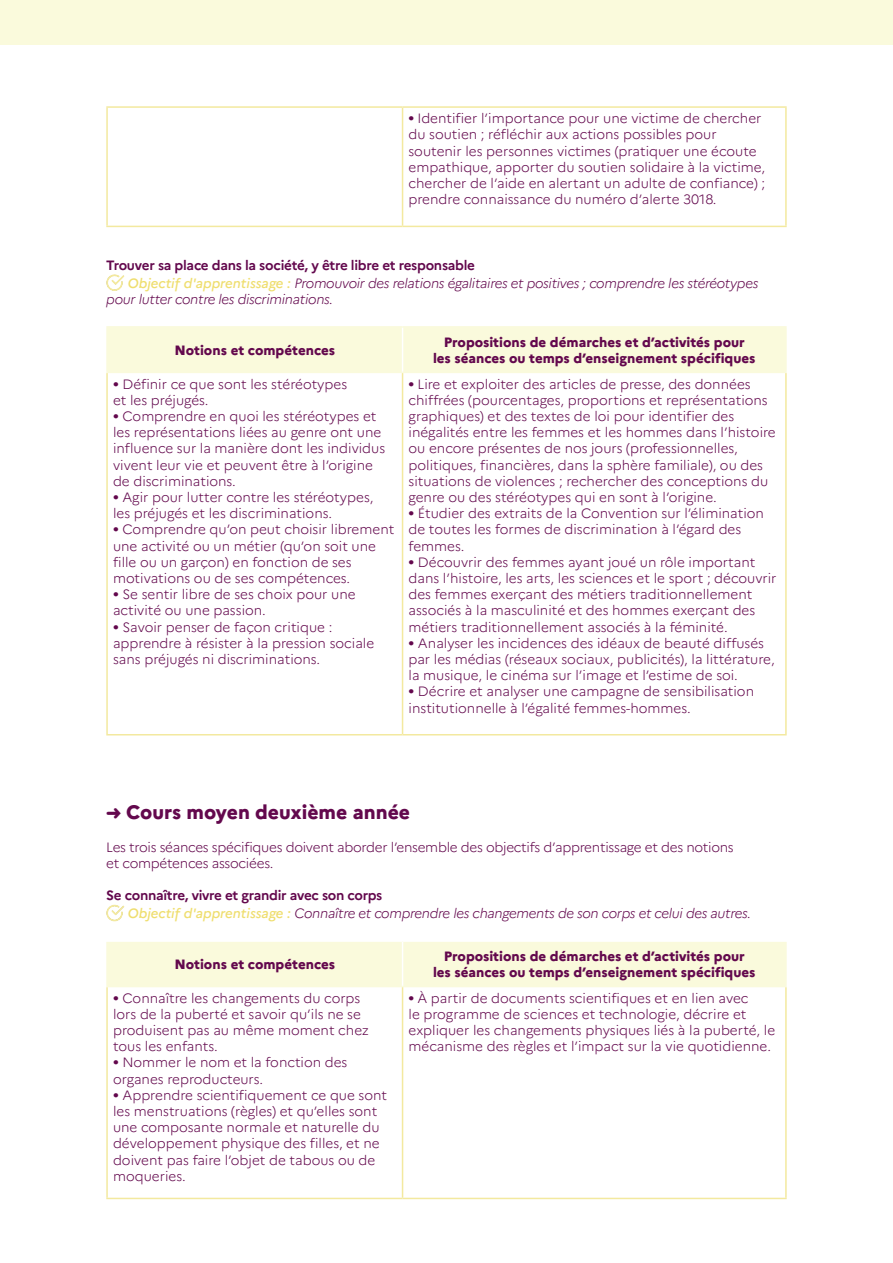
<style>
.page{position:relative;width:893px;height:1263px;background:#fff}
.page>*{position:absolute;margin:0;border:0;box-sizing:border-box;transform-origin:0 0}
.t1{font:800 19.5px "Marianne";color:#63084d}
.t2{font:300 13.5px/16.2px "Marianne";color:#63084d}
.t3{font:italic 300 13.5px/18px "Marianne";letter-spacing:-.02em;color:#63084d}
.t4{font:800 13.5px/16.2px "Marianne";color:#63084d;text-align:center}
.t5{font:300 13.5px/16.2px "Marianne";letter-spacing:-.02em;color:#63084d}
.s1{font-weight:700}
.s2{font-weight:700;font-style:normal}
.s3{font-weight:500;color:#efde6f}
</style>
<div class="page">
<div style="left:0;top:0;width:893px;height:45px;background:#fafadc"></div>
<svg style="left:108px;top:108px;width:677px;height:118px"></svg>
<hr style="left:106px;top:106px;width:297px;height:2px;background:#f3e99f">
<hr style="left:106px;top:108px;width:2px;height:118px;background:#f3e99f">
<hr style="left:403px;top:106px;width:384px;height:2px;background:#f3e99f">
<hr style="left:402px;top:108px;width:1px;height:118px;background:#f3e99f">
<hr style="left:785px;top:108px;width:2px;height:118px;background:#f3e99f">
<hr style="left:106px;top:226px;width:297px;height:1px;background:#f3e99f">
<hr style="left:403px;top:226px;width:384px;height:1px;background:#f3e99f">
<svg style="left:106px;top:274px;width:19px;height:17px"></svg>
<div style="left:108px;top:328px;width:677px;height:44px;background:#fafadc"></div>
<hr style="left:106px;top:326px;width:297px;height:2px;background:#fafadc">
<hr style="left:106px;top:328px;width:2px;height:44px;background:#fafadc">
<hr style="left:403px;top:326px;width:384px;height:2px;background:#fafadc">
<hr style="left:785px;top:328px;width:2px;height:44px;background:#fafadc">
<hr style="left:106px;top:372px;width:297px;height:1px;background:#fafadc">
<hr style="left:403px;top:372px;width:384px;height:1px;background:#fafadc">
<hr style="left:106px;top:373px;width:2px;height:361px;background:#f3e99f">
<hr style="left:402px;top:373px;width:1px;height:361px;background:#f3e99f">
<hr style="left:785px;top:373px;width:2px;height:361px;background:#f3e99f">
<hr style="left:106px;top:734px;width:297px;height:1px;background:#f3e99f">
<hr style="left:403px;top:734px;width:384px;height:1px;background:#f3e99f">
<hr style="left:402px;top:328px;width:1px;height:44px;background:#fff">
<svg style="left:106px;top:904px;width:19px;height:18px"></svg>
<div style="left:108px;top:942px;width:677px;height:44px;background:#fafadc"></div>
<svg style="left:108px;top:987px;width:677px;height:211px"></svg>
<hr style="left:106px;top:942px;width:2px;height:44px;background:#fafadc">
<hr style="left:785px;top:942px;width:2px;height:44px;background:#fafadc">
<hr style="left:106px;top:986px;width:297px;height:1px;background:#fafadc">
<hr style="left:403px;top:986px;width:384px;height:1px;background:#fafadc">
<hr style="left:106px;top:987px;width:2px;height:211px;background:#f3e99f">
<hr style="left:402px;top:987px;width:1px;height:211px;background:#f3e99f">
<hr style="left:785px;top:987px;width:2px;height:211px;background:#f3e99f">
<hr style="left:106px;top:1198px;width:297px;height:1px;background:#f3e99f">
<hr style="left:403px;top:1198px;width:384px;height:1px;background:#f3e99f">
<hr style="left:402px;top:942px;width:1px;height:44px;background:#fff">
<p class="t2" style="left:409px;top:109px;width:358px"><span class="s1">•</span> Identifier l’importance pour une victime de chercher du soutien ; réfléchir aux actions possibles pour soutenir les personnes victimes (pratiquer une écoute empathique, apporter du soutien solidaire à la victime, chercher de l’aide en alertant un adulte de confiance) ; prendre connaissance du numéro d’alerte 3018.</p>
<p class="t3" style="left:128px;top:255px;width:632px;text-indent:-22px"><span class="s2">Trouver sa place dans la société, y être libre et responsable<br></span><span class="s3">Objectif d'apprentissage :</span> Promouvoir des relations égalitaires et positives ; comprendre les stéréotypes</p>
<p class="t3" style="left:106px;top:289px;width:228px">pour lutter contre les discriminations.</p>
<p class="t4" style="left:174px;top:341px;width:162px">Notions et compétences</p>
<p class="t4" style="left:433px;top:333px;width:324px">Propositions de démarches et d’activités pour<br>les séances ou temps d’enseignement spécifiques</p>
<p class="t2" style="left:113px;top:374px;width:236px"><span class="s1">•</span> Définir ce que sont les stéréotypes et les préjugés.</p>
<p class="t2" style="left:113px;top:407px;width:274px"><span class="s1">•</span> Comprendre en quoi les stéréotypes et les représentations liées au genre ont une influence sur la manière dont les individus vivent leur vie et peuvent être à l’origine de discriminations.</p>
<p class="t2" style="left:113px;top:488px;width:262px"><span class="s1">•</span> Agir pour lutter contre les stéréotypes, les préjugés et les discriminations.</p>
<p class="t2" style="left:113px;top:520px;width:283px"><span class="s1">•</span> Comprendre qu’on peut choisir librement une activité ou un métier (qu’on soit une fille ou un garçon) en fonction de ses motivations ou de ses compétences.</p>
<p class="t2" style="left:113px;top:585px;width:244px"><span class="s1">•</span> Se sentir libre de ses choix pour une activité ou une passion.</p>
<p class="t2" style="left:113px;top:617px;width:263px"><span class="s1">•</span> Savoir penser de façon critique : apprendre à résister à la pression sociale sans préjugés ni discriminations.</p>
<p class="t2" style="left:409px;top:374px;width:369px"><span class="s1">•</span> Lire et exploiter des articles de presse, des données chiffrées (pourcentages, proportions et représentations graphiques) et des textes de loi pour identifier des inégalités entre les femmes et les hommes dans l’histoire ou encore présentes de nos jours (professionnelles, politiques, financières, dans la sphère familiale), ou des situations de violences ; rechercher des conceptions du genre ou des stéréotypes qui en sont à l’origine.</p>
<p class="t2" style="left:409px;top:504px;width:357px"><span class="s1">•</span> Étudier des extraits de la Convention sur l’élimination de toutes les formes de discrimination à l’égard des femmes.</p>
<p class="t2" style="left:409px;top:553px;width:369px"><span class="s1">•</span> Découvrir des femmes ayant joué un rôle important dans l’histoire, les arts, les sciences et le sport ; découvrir des femmes exerçant des métiers traditionnellement associés à la masculinité et des hommes exerçant des métiers traditionnellement associés à la féminité.</p>
<p class="t2" style="left:409px;top:634px;width:368px"><span class="s1">•</span> Analyser les incidences des idéaux de beauté diffusés par les médias (réseaux sociaux, publicités), la littérature, la musique, le cinéma sur l’image et l’estime de soi.</p>
<p class="t2" style="left:409px;top:682px;width:347px"><span class="s1">•</span> Décrire et analyser une campagne de sensibilisation institutionnelle à l’égalité femmes-hommes.</p>
<h1 class="t1" style="left:106px;top:797px;width:305px">➜ Cours moyen deuxième année</h1>
<p class="t5" style="left:106px;top:837px;width:629px">Les trois séances spécifiques doivent aborder l’ensemble des objectifs d’apprentissage et des notions et compétences associées.</p>
<p class="t3" style="left:128px;top:885px;width:625px;text-indent:-22px"><span class="s2">Se connaître, vivre et grandir avec son corps<br></span><span class="s3">Objectif d'apprentissage :</span> Connaître et comprendre les changements de son corps et celui des autres.</p>
<p class="t4" style="left:174px;top:955px;width:162px">Notions et compétences</p>
<p class="t4" style="left:433px;top:947px;width:324px">Propositions de démarches et d’activités pour<br>les séances ou temps d’enseignement spécifiques</p>
<p class="t2" style="left:113px;top:989px;width:257px"><span class="s1">•</span> Connaître les changements du corps lors de la puberté et savoir qu’ils ne se produisent pas au même moment chez tous les enfants.</p>
<p class="t2" style="left:113px;top:1053px;width:236px"><span class="s1">•</span> Nommer le nom et la fonction des organes reproducteurs.</p>
<p class="t2" style="left:113px;top:1086px;width:276px"><span class="s1">•</span> Apprendre scientifiquement ce que sont les menstruations (règles) et qu’elles sont une composante normale et naturelle du développement physique des filles, et ne doivent pas faire l’objet de tabous ou de moqueries.</p>
<p class="t2" style="left:409px;top:989px;width:368px"><span class="s1">•</span> À partir de documents scientifiques et en lien avec<br>le programme de sciences et technologie, décrire et expliquer les changements physiques liés à la puberté, le mécanisme des règles et l’impact sur la vie quotidienne.</p>
</div>
